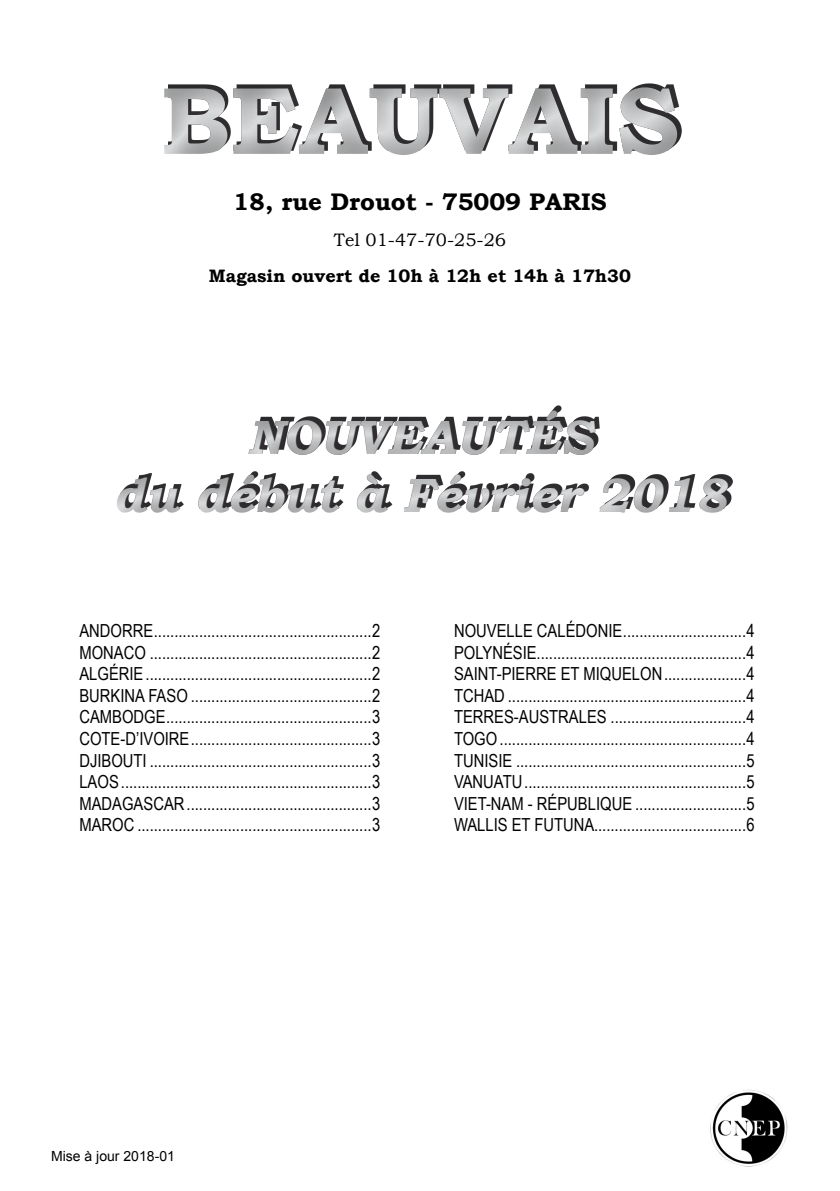
<style>
.page{position:relative;width:840px;height:1191px;background:#fff}
.page>*{position:absolute;margin:0;border:0;box-sizing:border-box;transform-origin:0 0}
.t1{font:700 96px "Bookman Old Style";color:#d9dadb}
.t2{font:italic 700 48px/57.6px "Bookman Old Style";color:#d9dadb;text-align:center}
.t3{font:700 24px "Bookman Old Style";color:#000}
.t4{font:18px/21.6px "Arial Narrow";color:#000;text-align:justify}
.t5{font:700 18px "Bookman Old Style";color:#000}
.t6{font:18px "Bookman Old Style";color:#000}
.t7{font:14px "Arial";color:#000}
</style>
<div class="page">
<img style="left:710px;top:1089px;width:78px;height:78px">
<div style="left:131px;top:47px;width:583px;height:144px;background:#000;opacity:.5"></div>
<div style="left:83px;top:398px;width:681px;height:155px;background:#000;opacity:.5"></div>
<h1 class="t1" style="left:160px;top:52px;width:520px">BEAUVAIS</h1>
<h3 class="t3" style="left:233px;top:184px;width:374px">18, rue Drouot - 75009 PARIS</h3>
<p class="t6" style="left:333px;top:228px;width:174px">Tel 01-47-70-25-26</p>
<p class="t5" style="left:209px;top:263px;width:423px">Magasin ouvert de 10h à 12h et 14h à 17h30</p>
<h2 class="t2" style="left:113px;top:408px;width:615px">NOUVEAUTéS<br>du début à Février 2018</h2>
<p class="t4" style="left:79px;top:619px;width:302px">ANDORRE.....................................................2<br>MONACO ......................................................2<br>ALGÉRIE.......................................................2<br>BURKINA FASO ............................................2<br>CAMBODGE..................................................3<br>COTE-D’IVOIRE............................................3<br>DJIBOUTI ......................................................3<br>LAOS.............................................................3<br>MADAGASCAR.............................................3<br>MAROC .........................................................3</p>
<p class="t4" style="left:454px;top:619px;width:302px">NOUVELLE CALÉDONIE..............................4<br>POLYNÉSIE...................................................4<br>SAINT-PIERRE ET MIQUELON....................4<br>TCHAD ..........................................................4<br>TERRES-AUSTRALES .................................4<br>TOGO............................................................4<br>TUNISIE ........................................................5<br>VANUATU......................................................5<br>VIET-NAM - RÉPUBLIQUE ...........................5<br>WALLIS ET FUTUNA.....................................6</p>
<p class="t7" style="left:51px;top:1147px;width:125px">Mise à jour 2018-01</p>
</div>
